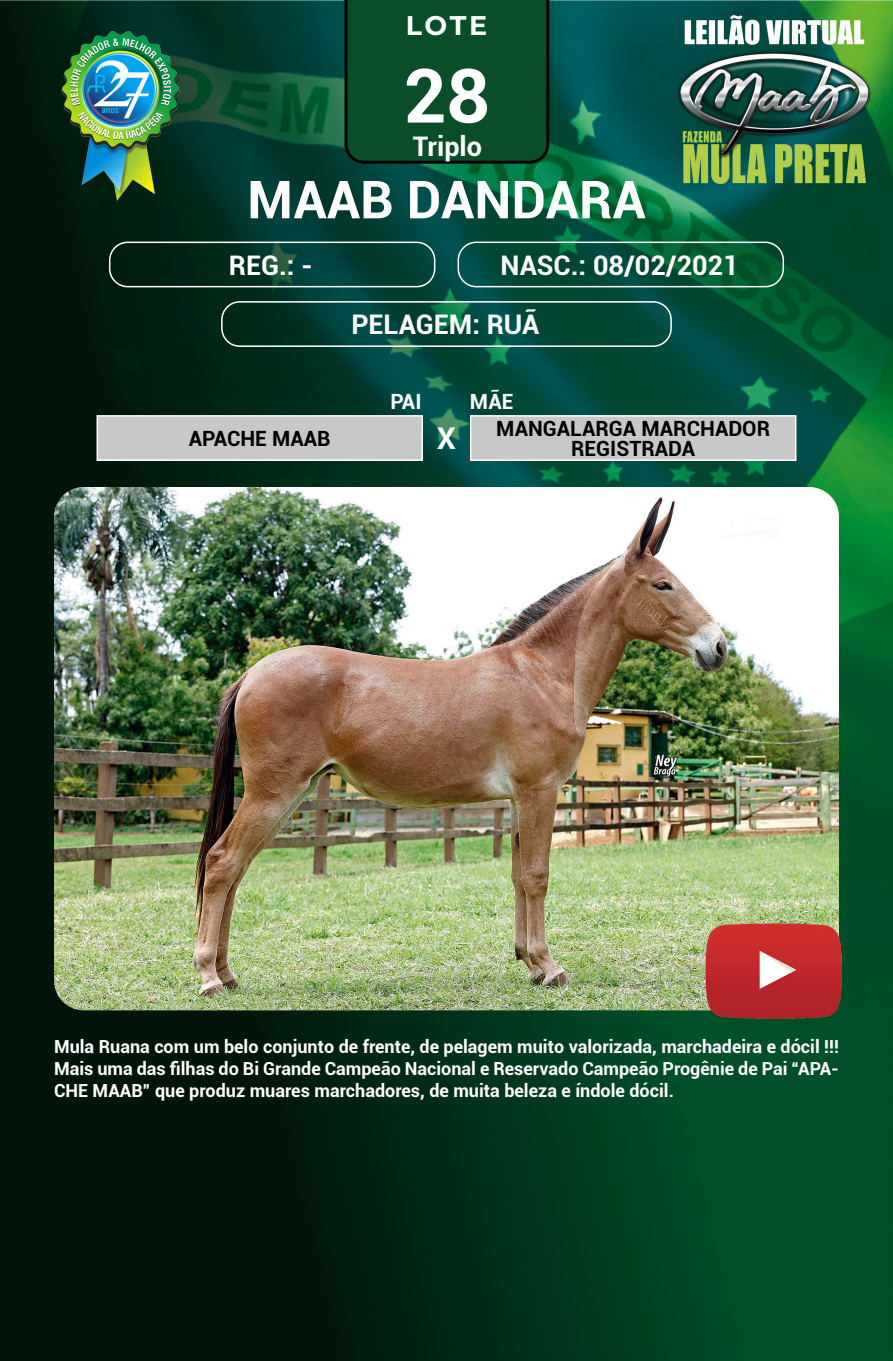
<style>
.page{position:relative;width:893px;height:1361px;background:#fff}
.page>*{position:absolute;margin:0;border:0;box-sizing:border-box;transform-origin:0 0}
.t1{font:700 75px "Roboto";color:#fff}
.t2{font:700 52.5px "Roboto";color:#fff}
.t3{font:700 30px "Roboto";color:#fff}
.t4{font:700 27px "Roboto";color:#fff}
.t5{font:700 27px "Montserrat";color:#fff}
.t6{font:700 21px "Roboto";color:#000}
.t7{font:700 21px "Roboto";color:#fff}
.t8{font:700 18px/21.6px "Roboto";color:#fff}
</style>
<div class="page">
<img style="left:0;top:0;width:893px;height:1361px">
<img style="left:54px;top:22px;width:132px;height:188px">
<img style="left:669px;top:13px;width:203px;height:183px">
<div style="left:345px;top:0;width:204px;height:164px;background:#094e28"></div>
<div style="left:109px;top:242px;width:326px;height:45px;border:2px solid #fff;border-radius:18px"></div>
<div style="left:458px;top:242px;width:326px;height:45px;border:2px solid #fff;border-radius:18px"></div>
<div style="left:221px;top:301px;width:451px;height:46px;border:2px solid #fff;border-radius:18px"></div>
<div style="left:97px;top:416px;width:325px;height:44px;background:#c8c8c8"></div>
<div style="left:97px;top:415px;width:326px;height:46px;border:2px solid #fff"></div>
<div style="left:471px;top:416px;width:325px;height:44px;background:#c8c8c8"></div>
<div style="left:470px;top:415px;width:326px;height:46px;border:2px solid #fff"></div>
<img style="left:54px;top:487px;width:785px;height:523px">
<img style="left:704px;top:921px;width:140px;height:99px">
<p class="t5" style="left:406px;top:6px;width:83px">LOTE</p>
<p class="t1" style="left:403px;top:43px;width:88px">28</p>
<p class="t4" style="left:413px;top:128px;width:71px">Triplo</p>
<p class="t2" style="left:247px;top:163px;width:400px">MAAB DANDARA</p>
<p class="t4" style="left:229px;top:246px;width:86px">REG.: -</p>
<p class="t4" style="left:500px;top:246px;width:240px">NASC.: 08/02/2021</p>
<p class="t4" style="left:351px;top:305px;width:190px">PELAGEM: RUÃ</p>
<p class="t6" style="left:189px;top:423px;width:143px">APACHE MAAB</p>
<p class="t7" style="left:390px;top:386px;width:33px">PAI</p>
<p class="t7" style="left:470px;top:386px;width:45px">MÃE</p>
<p class="t3" style="left:437px;top:417px;width:21px">X</p>
<p class="t6" style="left:496px;top:414px;width:275px">MANGALARGA MARCHADOR</p>
<p class="t6" style="left:571px;top:433px;width:126px">REGISTRADA</p>
<p class="t8" style="left:54px;top:1035px;width:786px">Mula Ruana com um belo conjunto de frente, de pelagem muito valorizada, marchadeira e dócil !!!</p>
<p class="t8" style="left:54px;top:1057px;width:786px">Mais uma das filhas do Bi Grande Campeão Nacional e Reservado Campeão Progênie de Pai “APA-<br>CHE MAAB” que produz muares marchadores, de muita beleza e índole dócil.</p>
</div>
